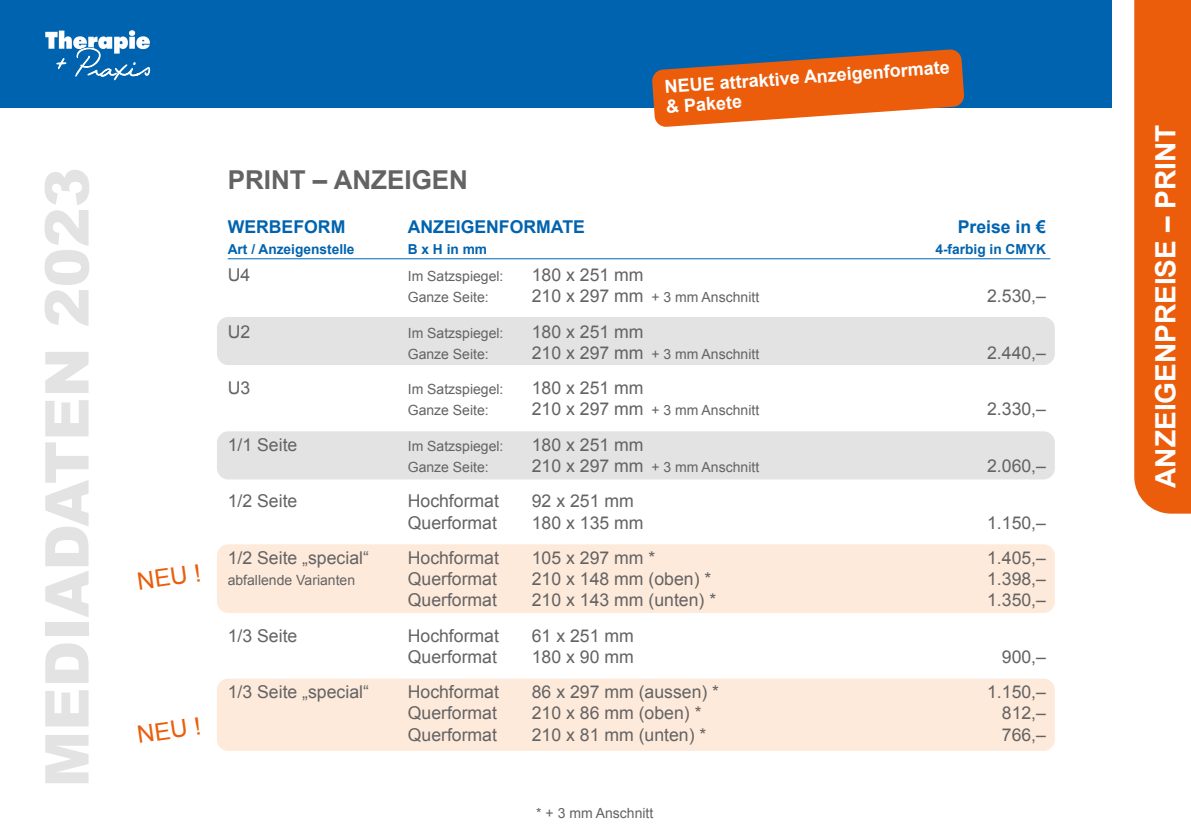
<style>
.page{position:relative;width:1191px;height:840px;background:#fff}
.page>*{position:absolute;margin:0;border:0;box-sizing:border-box;transform-origin:0 0}
.t1{font:900 60.4px "Arial";color:#e3e3e3}
.t2{font:700 28px "Arial";color:#fff}
.t3{font:700 26px "Arial";color:#646363}
.t4{font:24px "Arial";color:#eb5d0b}
.t5{font:700 18px/19.8px "Arial";color:#fff}
.t6{font:17.6px "Arial";color:#646363}
.t7{font:700 17.6px "Arial";color:#0063af}
.t8{font:14px "Arial";color:#646363}
.t9{font:700 13.8px "Arial";color:#0063af}
.s1{font-size:17.6px}
</style>
<div class="page">
<div style="left:0;top:0;width:1111px;height:108px;background:#0063af"></div>
<svg style="left:45px;top:30px;width:105px;height:50px"></svg>
<div style="left:217px;top:678px;width:837px;height:72px;background:#fdeadb;border-radius:11px"></div>
<div style="left:1134px;top:0;width:57px;height:513px;background:#eb5d0b"></div>
<div style="left:217px;top:317px;width:837px;height:48px;background:#e3e3e3;border-radius:11px"></div>
<div style="left:217px;top:431px;width:837px;height:48px;background:#e3e3e3;border-radius:11px"></div>
<div style="left:217px;top:544px;width:837px;height:68px;background:#fdeadb;border-radius:11px"></div>
<hr style="left:228px;top:258px;width:822px;height:1px;background:#0063af">
<svg style="left:652px;top:49px;width:312px;height:78px"></svg>
<p class="t5" style="left:664px;top:78px;width:287px;rotate:-4deg">NEUE attraktive Anzeigenformate &amp; Pakete</p>
<h1 class="t1" style="left:23px;top:787px;width:621px;rotate:-90deg">MEDIADATEN 2023</h1>
<h3 class="t3" style="left:228px;top:163px;width:242px">PRINT – ANZEIGEN</h3>
<p class="t7" style="left:228px;top:215px;width:119px">WERBEFORM</p>
<p class="t7" style="left:408px;top:215px;width:179px">ANZEIGENFORMATE</p>
<p class="t7" style="left:957px;top:215px;width:90px">Preise in €</p>
<p class="t9" style="left:228px;top:240px;width:128px">Art / Anzeigenstelle</p>
<p class="t9" style="left:408px;top:240px;width:81px">B x H in mm</p>
<p class="t9" style="left:935px;top:240px;width:112px">4-farbig in CMYK</p>
<p class="t6" style="left:228px;top:263px;width:24px">U4</p>
<p class="t8" style="left:408px;top:267px;width:97px">Im Satzspiegel:</p>
<p class="t6" style="left:532px;top:263px;width:113px">180 x 251 mm</p>
<p class="t8" style="left:408px;top:288px;width:82px">Ganze Seite:</p>
<p class="t8" style="left:532px;top:288px;width:229px"><span class="s1">210 x 297 mm</span> + 3 mm Anschnitt</p>
<p class="t6" style="left:987px;top:284px;width:60px">2.530,–</p>
<p class="t6" style="left:228px;top:320px;width:24px">U2</p>
<p class="t8" style="left:408px;top:323px;width:97px">Im Satzspiegel:</p>
<p class="t6" style="left:532px;top:320px;width:113px">180 x 251 mm</p>
<p class="t8" style="left:408px;top:344px;width:82px">Ganze Seite:</p>
<p class="t8" style="left:532px;top:344px;width:229px"><span class="s1">210 x 297 mm</span> + 3 mm Anschnitt</p>
<p class="t6" style="left:987px;top:341px;width:60px">2.440,–</p>
<p class="t6" style="left:228px;top:376px;width:24px">U3</p>
<p class="t8" style="left:408px;top:380px;width:97px">Im Satzspiegel:</p>
<p class="t6" style="left:532px;top:376px;width:113px">180 x 251 mm</p>
<p class="t8" style="left:408px;top:401px;width:82px">Ganze Seite:</p>
<p class="t8" style="left:532px;top:401px;width:229px"><span class="s1">210 x 297 mm</span> + 3 mm Anschnitt</p>
<p class="t6" style="left:987px;top:397px;width:60px">2.330,–</p>
<p class="t6" style="left:228px;top:433px;width:71px">1/1 Seite</p>
<p class="t8" style="left:408px;top:436px;width:97px">Im Satzspiegel:</p>
<p class="t6" style="left:532px;top:433px;width:113px">180 x 251 mm</p>
<p class="t8" style="left:408px;top:457px;width:82px">Ganze Seite:</p>
<p class="t8" style="left:532px;top:457px;width:229px"><span class="s1">210 x 297 mm</span> + 3 mm Anschnitt</p>
<p class="t6" style="left:987px;top:454px;width:60px">2.060,–</p>
<p class="t6" style="left:228px;top:489px;width:71px">1/2 Seite</p>
<p class="t6" style="left:408px;top:489px;width:93px">Hochformat</p>
<p class="t6" style="left:532px;top:489px;width:103px">92 x 251 mm</p>
<p class="t6" style="left:408px;top:510px;width:91px">Querformat</p>
<p class="t6" style="left:532px;top:510px;width:113px">180 x 135 mm</p>
<p class="t6" style="left:987px;top:510px;width:60px">1.150,–</p>
<p class="t6" style="left:228px;top:546px;width:143px">1/2 Seite „special“</p>
<p class="t6" style="left:408px;top:546px;width:93px">Hochformat</p>
<p class="t6" style="left:532px;top:546px;width:125px">105 x 297 mm *</p>
<p class="t6" style="left:987px;top:546px;width:60px">1.405,–</p>
<p class="t8" style="left:228px;top:570px;width:129px">abfallende Varianten</p>
<p class="t6" style="left:408px;top:567px;width:91px">Querformat</p>
<p class="t6" style="left:532px;top:567px;width:181px">210 x 148 mm (oben) *</p>
<p class="t6" style="left:987px;top:567px;width:60px">1.398,–</p>
<p class="t6" style="left:408px;top:588px;width:91px">Querformat</p>
<p class="t6" style="left:532px;top:588px;width:186px">210 x 143 mm (unten) *</p>
<p class="t6" style="left:987px;top:588px;width:60px">1.350,–</p>
<p class="t6" style="left:228px;top:623px;width:71px">1/3 Seite</p>
<p class="t6" style="left:408px;top:623px;width:93px">Hochformat</p>
<p class="t6" style="left:532px;top:623px;width:103px">61 x 251 mm</p>
<p class="t6" style="left:408px;top:644px;width:91px">Querformat</p>
<p class="t6" style="left:532px;top:644px;width:103px">180 x 90 mm</p>
<p class="t6" style="left:1002px;top:644px;width:46px">900,–</p>
<p class="t6" style="left:228px;top:680px;width:143px">1/3 Seite „special“</p>
<p class="t6" style="left:408px;top:680px;width:93px">Hochformat</p>
<p class="t6" style="left:532px;top:680px;width:189px">86 x 297 mm (aussen) *</p>
<p class="t6" style="left:987px;top:680px;width:60px">1.150,–</p>
<p class="t6" style="left:408px;top:701px;width:91px">Querformat</p>
<p class="t6" style="left:532px;top:701px;width:171px">210 x 86 mm (oben) *</p>
<p class="t6" style="left:1002px;top:701px;width:46px">812,–</p>
<p class="t6" style="left:408px;top:722px;width:91px">Querformat</p>
<p class="t6" style="left:532px;top:722px;width:176px">210 x 81 mm (unten) *</p>
<p class="t6" style="left:1002px;top:722px;width:46px">766,–</p>
<h3 class="t4" style="left:135px;top:565px;width:66px;rotate:-8deg">NEU !</h3>
<h3 class="t4" style="left:135px;top:718px;width:66px;rotate:-8deg">NEU !</h3>
<p class="t8" style="left:536px;top:803px;width:119px">* + 3 mm Anschnitt</p>
<h2 class="t2" style="left:1147px;top:487px;width:364px;rotate:-90deg">ANZEIGENPREISE – PRINT</h2>
</div>
